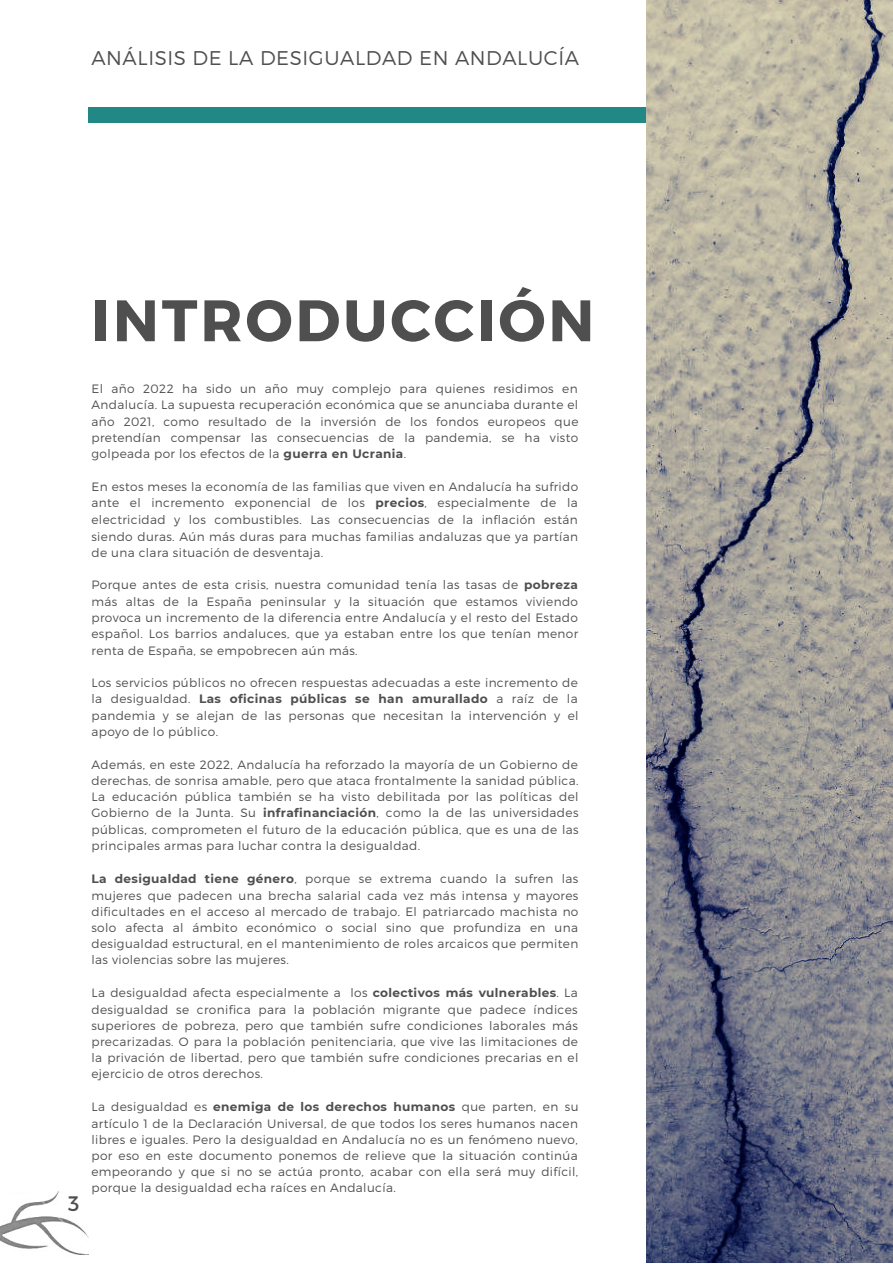
<style>
.page{position:relative;width:893px;height:1264px;background:#fff}
.page>*{position:absolute;margin:0;border:0;box-sizing:border-box;transform-origin:0 0}
.t1{font:700 58.35px "Montserrat";letter-spacing:.05em;color:#4f4f4f}
.t2{font:21px "Montserrat";color:#4f4f4f}
.t3{font:300 19.8px "Montserrat";letter-spacing:.03em;color:#4f4f4f}
.t4{font:300 12.15px/16.4px "Montserrat";letter-spacing:.03em;color:#4f4f4f;text-align:justify}
.s1{font-weight:700}
</style>
<div class="page">
<div style="left:88px;top:108px;width:719px;height:15px;background:#228886"></div>
<img style="left:646px;top:0;width:246px;height:1262px">
<img style="left:0;top:1191px;width:88px;height:64px">
<h3 class="t3" style="left:91px;top:45px;width:489px">ANÁLISIS DE LA DESIGUALDAD EN ANDALUCÍA</h3>
<h1 class="t1" style="left:91px;top:282px;width:504px">INTRODUCCIÓN</h1>
<h2 class="t2" style="left:68px;top:1189px;width:13px">3</h2>
<p class="t4" style="left:91px;top:380px;width:488px">El año 2022 ha sido un año muy complejo para quienes residimos en Andalucía. La supuesta recuperación económica que se anunciaba durante el año 2021, como resultado de la inversión de los fondos europeos que pretendían compensar las consecuencias de la pandemia, se ha visto golpeada por los efectos de la <span class="s1">guerra en Ucrania</span>.</p>
<p class="t4" style="left:91px;top:478px;width:488px">En estos meses la economía de las familias que viven en Andalucía ha sufrido ante el incremento exponencial de los <span class="s1">precios</span>, especialmente de la electricidad y los combustibles. Las consecuencias de la inflación están siendo duras. Aún más duras para muchas familias andaluzas que ya partían de una clara situación de desventaja.</p>
<p class="t4" style="left:91px;top:576px;width:488px">Porque antes de esta crisis, nuestra comunidad tenía las tasas de <span class="s1">pobreza </span>más altas de la España peninsular y la situación que estamos viviendo provoca un incremento de la diferencia entre Andalucía y el resto del Estado español. Los barrios andaluces, que ya estaban entre los que tenían menor renta de España, se empobrecen aún más.</p>
<p class="t4" style="left:91px;top:673px;width:488px">Los servicios públicos no ofrecen respuestas adecuadas a este incremento de la desigualdad. <span class="s1">Las oficinas públicas se han amurallado</span> a raíz de la pandemia y se alejan de las personas que necesitan la intervención y el apoyo de lo público.</p>
<p class="t4" style="left:91px;top:755px;width:488px">Además, en este 2022, Andalucía ha reforzado la mayoría de un Gobierno de derechas, de sonrisa amable, pero que ataca frontalmente la sanidad pública.<br>La educación pública también se ha visto debilitada por las políticas del Gobierno de la Junta. Su <span class="s1">infrafinanciación</span>, como la de las universidades públicas, comprometen el futuro de la educación pública, que es una de las principales armas para luchar contra la desigualdad.</p>
<p class="t4" style="left:91px;top:869px;width:488px"><span class="s1">La desigualdad tiene género</span>, porque se extrema cuando la sufren las mujeres que padecen una brecha salarial cada vez más intensa y mayores dificultades en el acceso al mercado de trabajo. El patriarcado machista no solo afecta al ámbito económico o social sino que profundiza en una desigualdad estructural, en el mantenimiento de roles arcaicos que permiten las violencias sobre las mujeres.</p>
<p class="t4" style="left:91px;top:983px;width:488px">La desigualdad afecta especialmente a los <span class="s1">colectivos más vulnerables</span>. La desigualdad se cronifica para la población migrante que padece índices superiores de pobreza, pero que también sufre condiciones laborales más precarizadas. O para la población penitenciaria, que vive las limitaciones de la privación de libertad, pero que también sufre condiciones precarias en el ejercicio de otros derechos.</p>
<p class="t4" style="left:91px;top:1097px;width:488px">La desigualdad es <span class="s1">enemiga de los derechos humanos</span> que parten, en su artículo 1 de la Declaración Universal, de que todos los seres humanos nacen libres e iguales. Pero la desigualdad en Andalucía no es un fenómeno nuevo, por eso en este documento ponemos de relieve que la situación continúa empeorando y que si no se actúa pronto, acabar con ella será muy difícil, porque la desigualdad echa raíces en Andalucía.</p>
</div>
